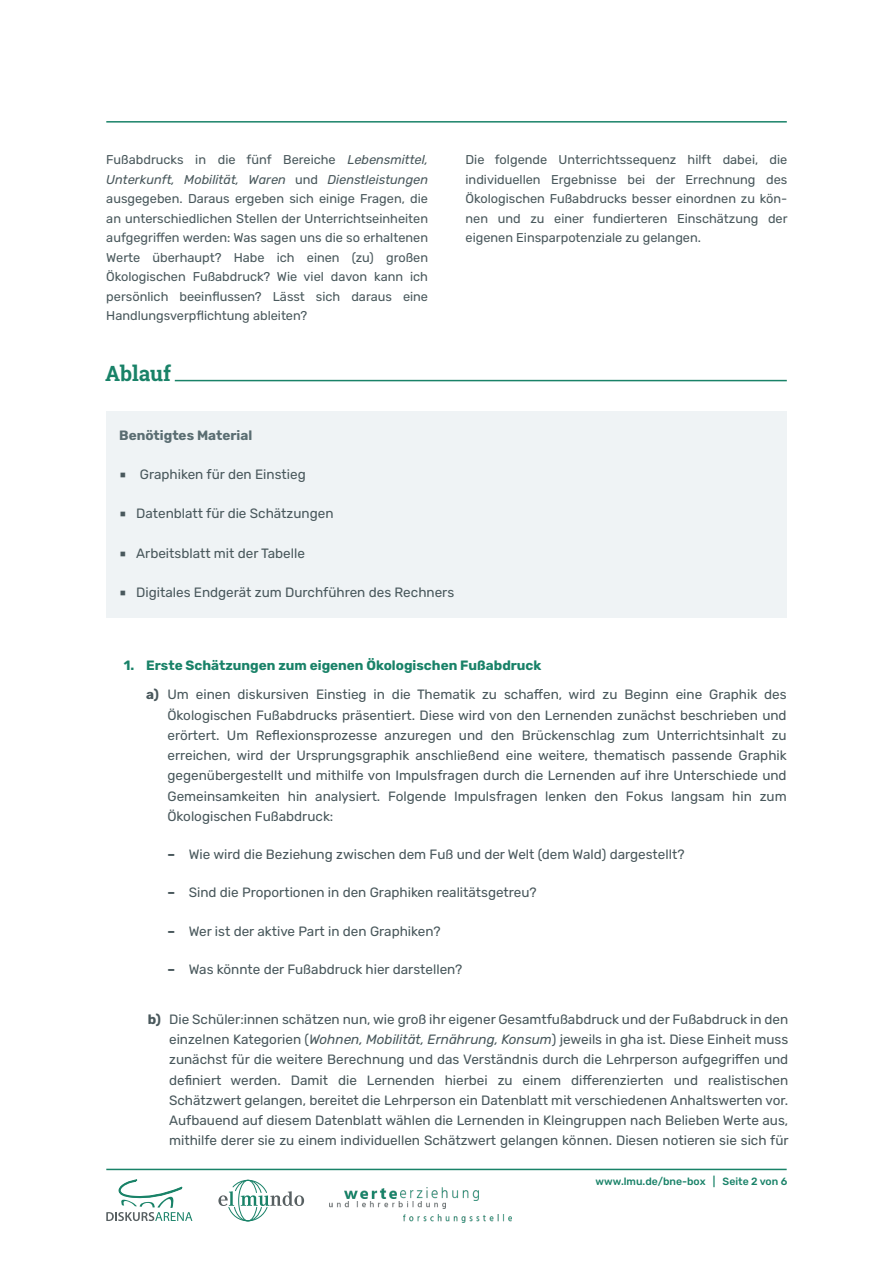
<style>
.page{position:relative;width:893px;height:1263px;background:#fff}
.page>*{position:absolute;margin:0;border:0;box-sizing:border-box;transform-origin:0 0}
.t1{font:700 21px "Roboto Slab";color:#198268}
.t2{font:13.5px/20.2px "Rubik";color:#49585c;text-align:justify}
.t3{font:700 13.5px "Rubik";color:#5a6d72}
.t4{font:700 13.5px "Rubik";color:#198268}
.t5{font:12.75px/19.5px "Rubik";color:#49585c;text-align:justify}
.t6{font:500 10.5px "Rubik";color:#198268}
.s1{font-style:italic}
.s2{font-family:"Lucida Grande"}
.s3{font-weight:700;color:#198268}
.s4{font-weight:700}
</style>
<div class="page">
<div style="left:106px;top:411px;width:681px;height:207px;background:#eff3f5"></div>
<hr style="left:106px;top:121px;width:681px;height:2px;background:#198268">
<hr style="left:175px;top:380px;width:612px;height:1px;background:#198268">
<hr style="left:106px;top:1169px;width:681px;height:1px;background:#198268">
<svg style="left:106px;top:1180px;width:86px;height:41px"></svg>
<svg style="left:218px;top:1180px;width:86px;height:41px"></svg>
<img style="left:329px;top:1190px;width:183px;height:33px">
<img style="left:403px;top:1215px;width:108px;height:7px">
<img style="left:330px;top:1201px;width:115px;height:8px">
<img style="left:400px;top:1187px;width:78px;height:14px">
<img style="left:344px;top:1188px;width:53px;height:10px">
<p class="t5" style="left:106px;top:150px;width:323px">Fußabdrucks in die fünf Bereiche <span class="s1">Lebensmittel, Unterkunft, Mobilität, Waren</span> und <span class="s1">Dienstleistungen </span>ausgegeben. Daraus ergeben sich einige Fragen, die an unterschiedlichen Stellen der Unterrichtseinheiten aufgegriffen werden: Was sagen uns die so erhaltenen Werte überhaupt? Habe ich einen (zu) großen Ökologischen Fußabdruck? Wie viel davon kann ich persönlich beeinflussen? Lässt sich daraus eine Handlungsverpflichtung ableiten?</p>
<p class="t5" style="left:465px;top:150px;width:324px">Die folgende Unterrichtssequenz hilft dabei, die individuellen Ergebnisse bei der Errechnung des Ökologischen Fußabdrucks besser einordnen zu kön&shy;nen und zu einer fundierteren Einschätzung der eigenen Einsparpotenziale zu gelangen.</p>
<h1 class="t1" style="left:105px;top:359px;width:67px">Ablauf</h1>
<p class="t3" style="left:119px;top:428px;width:135px">Benötigtes Material</p>
<p class="t2" style="left:119px;top:465px;width:188px"><span class="s2">■</span> Graphiken für den Einstieg</p>
<p class="t2" style="left:119px;top:504px;width:216px"><span class="s2">■</span> Datenblatt für die Schätzungen</p>
<p class="t2" style="left:119px;top:543px;width:187px"><span class="s2">■</span> Arbeitsblatt mit der Tabelle</p>
<p class="t2" style="left:119px;top:582px;width:337px"><span class="s2">■</span> Digitales Endgerät zum Durchführen des Rechners</p>
<p class="t4" style="left:124px;top:657px;width:12px">1.</p>
<p class="t2" style="left:146px;top:651px;width:642px;line-height:29.2px"><span class="s3">Erste Schätzungen zum eigenen Ökologischen Fußabdruck<br></span><span class="s4">a)</span> Um einen diskursiven Einstieg in die Thematik zu schaffen, wird zu Beginn eine Graphik des</p>
<p class="t2" style="left:167px;top:705px;width:621px">Ökologischen Fußabdrucks präsentiert. Diese wird von den Lernenden zunächst beschrieben und erörtert. Um Reflexionsprozesse anzuregen und den Brückenschlag zum Unterrichtsinhalt zu erreichen, wird der Ursprungsgraphik anschließend eine weitere, thematisch passende Graphik gegenübergestellt und mithilfe von Impulsfragen durch die Lernenden auf ihre Unterschiede und Gemeinsamkeiten hin analysiert. Folgende Impulsfragen lenken den Fokus langsam hin zum Ökologischen Fußabdruck:</p>
<p class="t2" style="left:167px;top:844px;width:518px"><span class="s4">–</span> Wie wird die Beziehung zwischen dem Fuß und der Welt (dem Wald) dargestellt?</p>
<p class="t2" style="left:167px;top:883px;width:371px"><span class="s4">–</span> Sind die Proportionen in den Graphiken realitätsgetreu?</p>
<p class="t2" style="left:167px;top:921px;width:275px"><span class="s4">–</span> Wer ist der aktive Part in den Graphiken?</p>
<p class="t2" style="left:167px;top:959px;width:296px"><span class="s4">–</span> Was könnte der Fußabdruck hier darstellen?</p>
<p class="t2" style="left:169px;top:1009px;width:621px;text-indent:-21px"><span class="s4">b)</span> Die Schüler:innen schätzen nun, wie groß ihr eigener Gesamtfußabdruck und der Fußabdruck in den einzelnen Kategorien (<span class="s1">Wohnen, Mobilität, Ernährung, Konsum</span>) jeweils in gha ist. Diese Einheit muss zunächst für die weitere Berechnung und das Verständnis durch die Lehrperson aufgegriffen und definiert werden. Damit die Lernenden hierbei zu einem differenzierten und realistischen Schätzwert gelangen, bereitet die Lehrperson ein Datenblatt mit verschiedenen Anhaltswerten vor.<br>Aufbauend auf diesem Datenblatt wählen die Lernenden in Kleingruppen nach Belieben Werte aus, mithilfe derer sie zu einem individuellen Schätzwert gelangen können. Diesen notieren sie sich für</p>
<p class="t6" style="left:596px;top:1175px;width:193px">www.lmu.de/bne-box | Seite 2 von 6</p>
</div>
